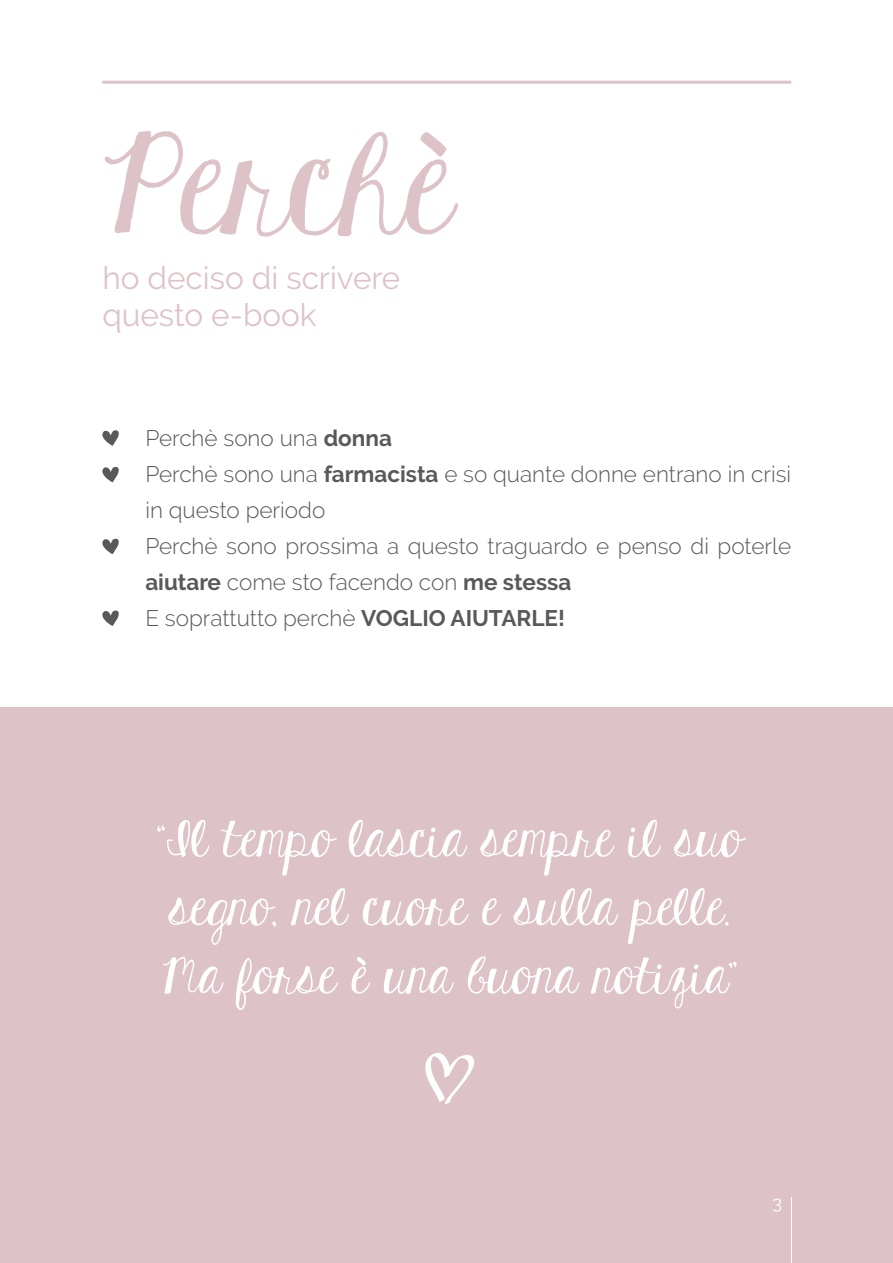
<style>
.page{position:relative;width:893px;height:1263px;background:#fff}
.page>*{position:absolute;margin:0;border:0;box-sizing:border-box;transform-origin:0 0}
.t1{font:159px "KG Hard Candy Solid";color:#ddc3c8}
.t2{font:57px/68.4px "KG Hard Candy Solid";color:#fff}
.t3{font:31.5px/37.8px "Raleway";color:#ddc3c8}
.t4{font:300 22.5px/36px "Raleway";color:#59585a}
.t5{font:18px "Raleway";color:#fff}
.s1{font-weight:700}
</style>
<div class="page">
<div style="left:0;top:707px;width:893px;height:556px;background:#ddc3c8"></div>
<svg style="left:102px;top:430px;width:17px;height:16px"></svg>
<svg style="left:102px;top:467px;width:17px;height:15px"></svg>
<svg style="left:102px;top:538px;width:17px;height:16px"></svg>
<svg style="left:102px;top:610px;width:17px;height:16px"></svg>
<hr style="left:791px;top:1197px;width:1px;height:66px;background:#fff">
<svg style="left:425px;top:1053px;width:50px;height:52px"></svg>
<hr style="left:102px;top:81px;width:689px;height:3px;background:#ddc3c8">
<h1 class="t1" style="left:102px;top:103px;width:352px">Perchè</h1>
<h3 class="t3" style="left:102px;top:259px;width:299px">ho deciso di scrivere questo e-book</h3>
<p class="t4" style="left:145px;top:420px;width:647px">Perchè sono una <span class="s1">donna<br></span>Perchè sono una <span class="s1">farmacista</span> e so quante donne entrano in crisi in questo periodo<br>Perchè sono prossima a questo traguardo e penso di poterle <span class="s1">aiutare</span> come sto facendo con <span class="s1">me stessa<br></span>E soprattutto perchè <span class="s1">VOGLIO AIUTARLE!</span></p>
<h2 class="t2" style="left:157px;top:809px;width:587px">“Il tempo lascia sempre il suo segno, nel cuore e sulla pelle.<br>Ma forse è una buona notizia”</h2>
<p class="t5" style="left:772px;top:1192px;width:11px">3</p>
</div>
